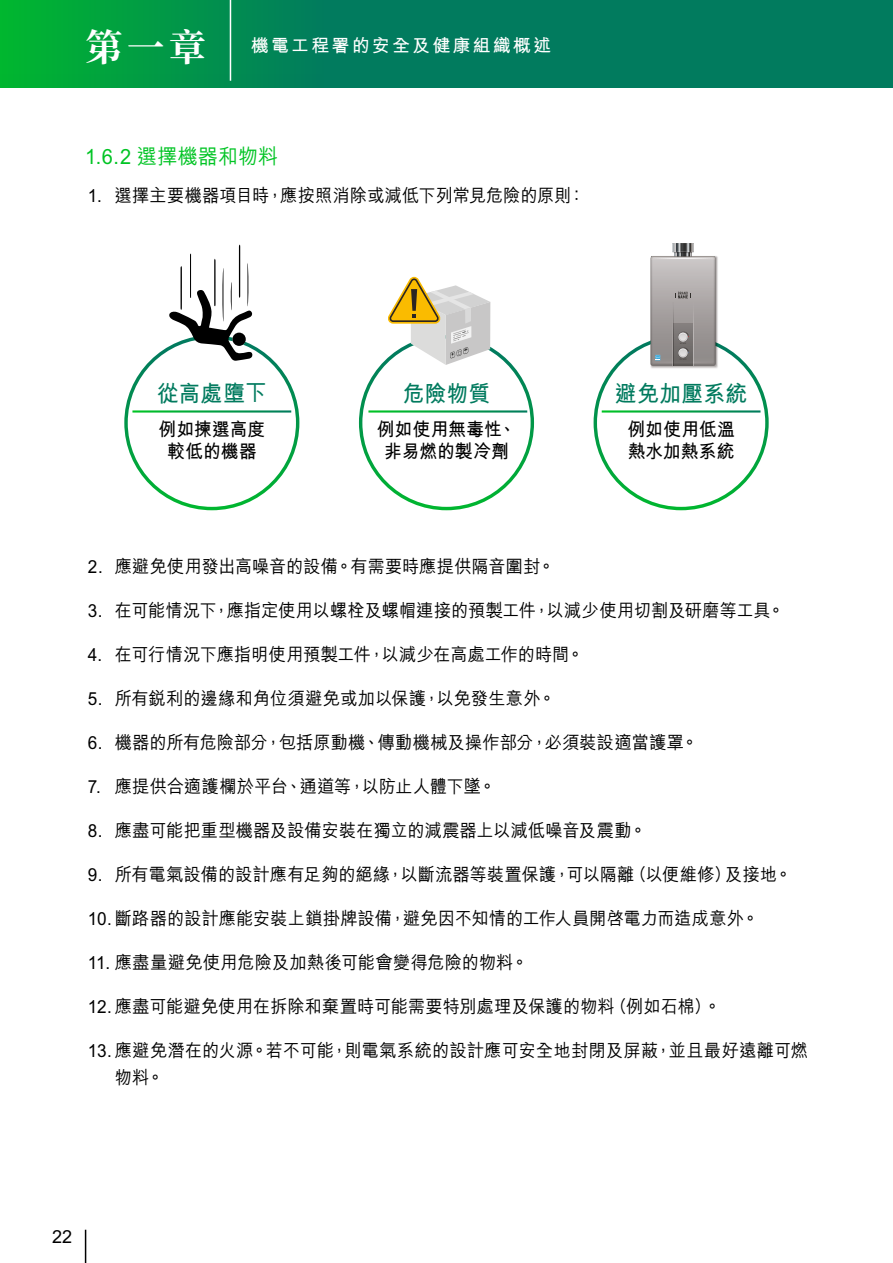
<style>
.page{position:relative;width:893px;height:1263px;background:#fff}
.page>*{position:absolute;margin:0;border:0;box-sizing:border-box;transform-origin:0 0}
.t1{font:700 22.95px "M Hei HK";letter-spacing:.01em;color:#017a5e;scale:.95 1}
.t2{font:500 21px "M Hei HK";letter-spacing:.01em;color:#00c424;scale:.95 1}
.t3{font:700 18.6px/21.9px "M Hei HK";letter-spacing:.01em;color:#000;text-align:center;scale:.95 1}
.t4{font:500 18px/27px "M Hei HK";letter-spacing:.01em;color:#000;scale:.95 1}
.t5{font:700 18px "M Hei HK";letter-spacing:.12em;color:#fff}
.t6{font:500 18px "M Hei HK";letter-spacing:.01em;color:#000}
.s1{font-family:"Source Han Serif TC";font-size:37.2px}
</style>
<div class="page">
<svg style="left:0;top:0;width:893px;height:74px;background:#008655"></svg>
<svg style="left:0;top:74px;width:893px;height:13px;background:#008555"></svg>
<hr style="left:230px;top:0;width:1px;height:81px;background:#fff">
<svg style="left:169px;top:245px;width:83px;height:116px"></svg>
<svg style="left:388px;top:277px;width:102px;height:88px"></svg>
<svg style="left:651px;top:257px;width:66px;height:110px"></svg>
<svg style="left:651px;top:243px;width:64px;height:123px;background:#a9a5a5"></svg>
<hr style="left:85px;top:1230px;width:1px;height:33px;background:#000">
<p class="t5" style="left:85px;top:32px;width:467px"><span class="s1">第一章</span> 機電工程署的安全及健康組織概述</p>
<p class="t2" style="left:85px;top:141px;width:205px">1.6.2 選擇機器和物料</p>
<p class="t4" style="left:88px;top:181px;width:525px">1. 選擇主要機器項目時，應按照消除或減低下列常見危險的原則：</p>
<p class="t1" style="left:157px;top:377px;width:117px">從高處墮下</p>
<p class="t3" style="left:159px;top:417px;width:114px">例如揀選高度較低的機器</p>
<p class="t1" style="left:403px;top:377px;width:94px">危險物質</p>
<p class="t3" style="left:377px;top:417px;width:148px">例如使用無毒性、非易燃的製冷劑</p>
<p class="t1" style="left:615px;top:377px;width:141px">避免加壓系統</p>
<p class="t3" style="left:627px;top:417px;width:115px;text-align:left">例如使用低溫熱水加熱系統</p>
<p class="t4" style="left:88px;top:551px;width:493px">2. 應避免使用發出高噪音的設備。有需要時應提供隔音圍封。</p>
<p class="t4" style="left:88px;top:595px;width:735px">3. 在可能情況下，應指定使用以螺栓及螺帽連接的預製工件，以減少使用切割及研磨等工具。</p>
<p class="t4" style="left:88px;top:639px;width:524px">4. 在可行情況下應指明使用預製工件，以減少在高處工作的時間。</p>
<p class="t4" style="left:88px;top:683px;width:494px">5. 所有銳利的邊緣和角位須避免或加以保護，以免發生意外。</p>
<p class="t4" style="left:88px;top:727px;width:644px">6. 機器的所有危險部分，包括原動機、傳動機械及操作部分，必須裝設適當護罩。</p>
<p class="t4" style="left:88px;top:771px;width:431px">7. 應提供合適護欄於平台、通道等，以防止人體下墜。</p>
<p class="t4" style="left:88px;top:815px;width:590px">8. 應盡可能把重型機器及設備安裝在獨立的減震器上以減低噪音及震動。</p>
<p class="t4" style="left:88px;top:859px;width:742px">9. 所有電氣設備的設計應有足夠的絕緣，以斷流器等裝置保護，可以隔離（以便維修）及接地。</p>
<p class="t4" style="left:88px;top:903px;width:708px">10. 斷路器的設計應能安裝上鎖掛牌設備，避免因不知情的工作人員開啓電力而造成意外。</p>
<p class="t4" style="left:88px;top:948px;width:465px">11. 應盡量避免使用危險及加熱後可能會變得危險的物料。</p>
<p class="t4" style="left:88px;top:992px;width:668px">12. 應盡可能避免使用在拆除和棄置時可能需要特別處理及保護的物料（例如石棉）。</p>
<p class="t4" style="left:115px;top:1036px;width:731px;text-indent:-27px">13. 應避免潛在的火源。若不可能，則電氣系統的設計應可安全地封閉及屏蔽，並且最好遠離可燃物料。</p>
<p class="t6" style="left:52px;top:1223px;width:22px">22</p>
</div>
